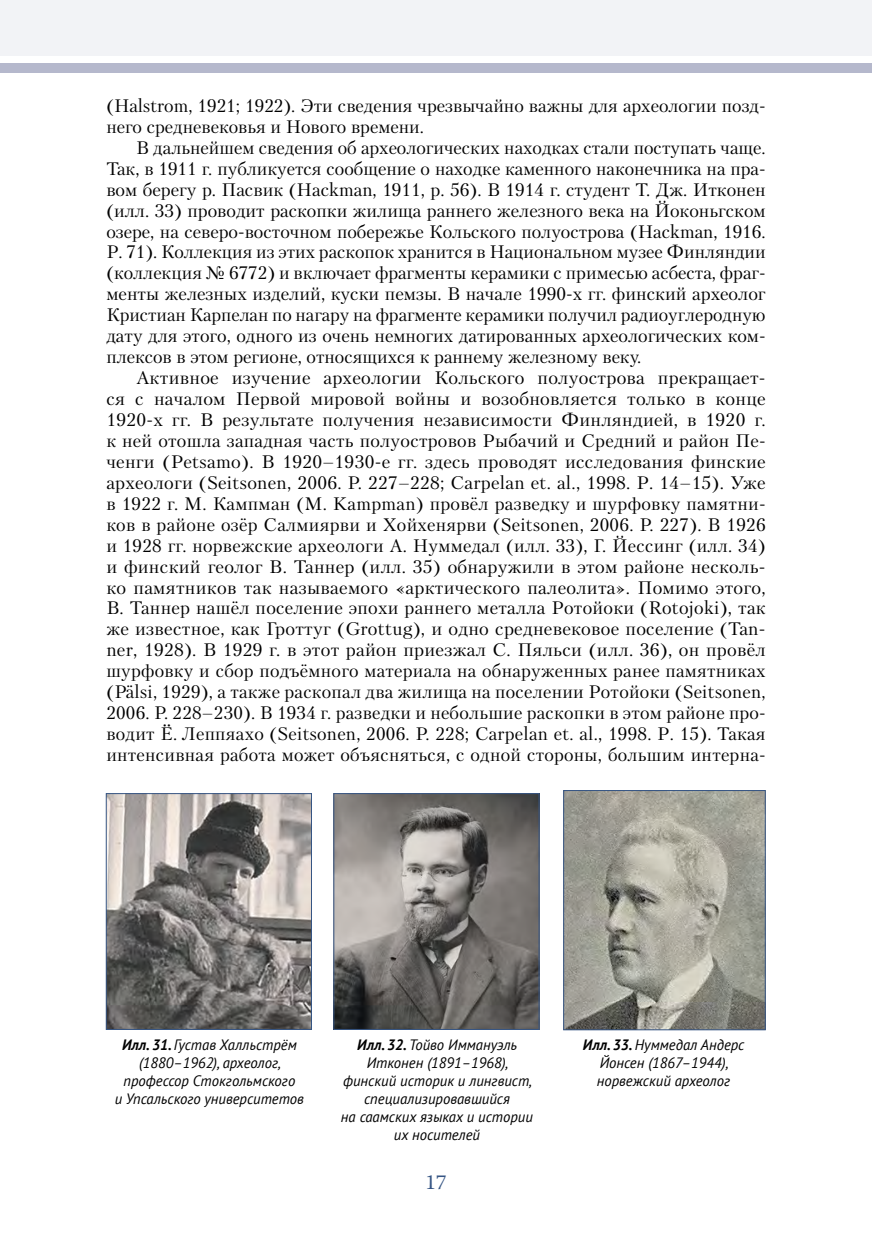
<style>
.page{position:relative;width:872px;height:1234px;background:#fff}
.page>*{position:absolute;margin:0;border:0;box-sizing:border-box;transform-origin:0 0}
.t1{font:21px "Warnock Pro";color:#365584}
.t2{font:18px/21px "Petersburg San Pin";color:#000;text-align:justify}
.t3{font:italic 15px/18px "PT Sans";color:#000;text-align:center}
.s1{font-weight:700}
</style>
<div class="page">
<img style="left:108px;top:795px;width:202px;height:232px">
<div style="left:106px;top:793px;width:206px;height:236px;border:1px solid #365584"></div>
<img style="left:335px;top:795px;width:202px;height:232px">
<div style="left:333px;top:793px;width:206px;height:236px;border:1px solid #365584"></div>
<img style="left:565px;top:792px;width:198px;height:235px">
<div style="left:563px;top:790px;width:202px;height:239px;border:1px solid #365584"></div>
<div style="left:0;top:64px;width:872px;height:9px;background:#b5b8cc"></div>
<div style="left:0;top:0;width:872px;height:56px;background:#f2f3f6"></div>
<p class="t2" style="left:106px;top:94px;width:661px">(Halstrom, 1921; 1922). Эти сведения чрезвычайно важны для археологии позд&shy;него средневековья и Нового времени.</p>
<p class="t2" style="left:106px;top:136px;width:661px;text-indent:30px">В дальнейшем сведения об археологических находках стали поступать чаще.<br>Так, в 1911 г. публикуется сообщение о находке каменного наконечника на пра&shy;вом берегу р. Пасвик (Hackman, 1911, p. 56). В 1914 г. студент Т. Дж. Итконен (илл. 33) проводит раскопки жилища раннего железного века на Йоконьгском озере, на северо-восточном побережье Кольского полуострова (Hackman, 1916.<br>P. 71). Коллекция из этих раскопок хранится в Национальном музее Финляндии (коллекция № 6772) и включает фрагменты керамики с примесью асбеста, фраг&shy;менты железных изделий, куски пемзы. В начале 1990-х гг. финский археолог Кристиан Карпелан по нагару на фрагменте керамики получил радиоуглеродную дату для этого, одного из очень немногих датированных археологических ком&shy;плексов в этом регионе, относящихся к раннему железному веку.</p>
<p class="t2" style="left:106px;top:366px;width:661px;text-indent:30px">Активное изучение археологии Кольского полуострова прекращает&shy;ся с началом Первой мировой войны и возобновляется только в конце 1920-х гг. В результате получения независимости Финляндией, в 1920 г. к ней отошла западная часть полуостровов Рыбачий и Средний и район Пе&shy;ченги (Petsamo). В 1920–1930-е гг. здесь проводят исследования финские археологи (Seitsonen, 2006. P. 227–228; Carpelan et. al., 1998. P. 14–15). Уже в 1922 г. М. Кампман (M. Kampman) провёл разведку и шурфовку памятни&shy;ков в районе озёр Салмиярви и Хойхенярви (Seitsonen, 2006. P. 227). В 1926 и 1928 гг. норвежские археологи А. Нуммедал (илл. 33), Г. Йессинг (илл. 34) и финский геолог В. Таннер (илл. 35) обнаружили в этом районе несколь&shy;ко памятников так называемого «арктического палеолита». Помимо этого, В. Таннер нашёл поселение эпохи раннего металла Ротойоки (Rotojoki), так же известное, как Гроттуг (Grottug), и одно средневековое поселение (Tan&shy;ner, 1928). В 1929 г. в этот район приезжал С. Пяльси (илл. 36), он провёл шурфовку и сбор подъёмного материала на обнаруженных ранее памятниках (Pälsi, 1929), а также раскопал два жилища на поселении Ротойоки (Seitsonen, 2006. P. 228–230). В 1934 г. разведки и небольшие раскопки в этом районе про&shy;водит Ё. Леппяахо (Seitsonen, 2006. P. 228; Carpelan et. al., 1998. P. 15). Такая интенсивная работа может объясняться, с одной стороны, большим интерна-</p>
<p class="t3" style="left:115px;top:1035px;width:191px"><span class="s1">Илл. 31.</span> Густав Халльстрём (1880–1962), археолог, профессор Стокгольмского<br>и Упсальского университетов</p>
<p class="t3" style="left:341px;top:1035px;width:193px"><span class="s1">Илл. 32.</span> Тойво Иммануэль<br>Итконен (1891–1968), финский историк и лингвист, специализировавшийся<br>на саамских языках и истории их носителей</p>
<p class="t3" style="left:583px;top:1035px;width:163px"><span class="s1">Илл. 33.</span> Нуммедал Андерс<br>Йонсен (1867–1944), норвежский археолог</p>
<p class="t1" style="left:425px;top:1169px;width:23px">17</p>
</div>
